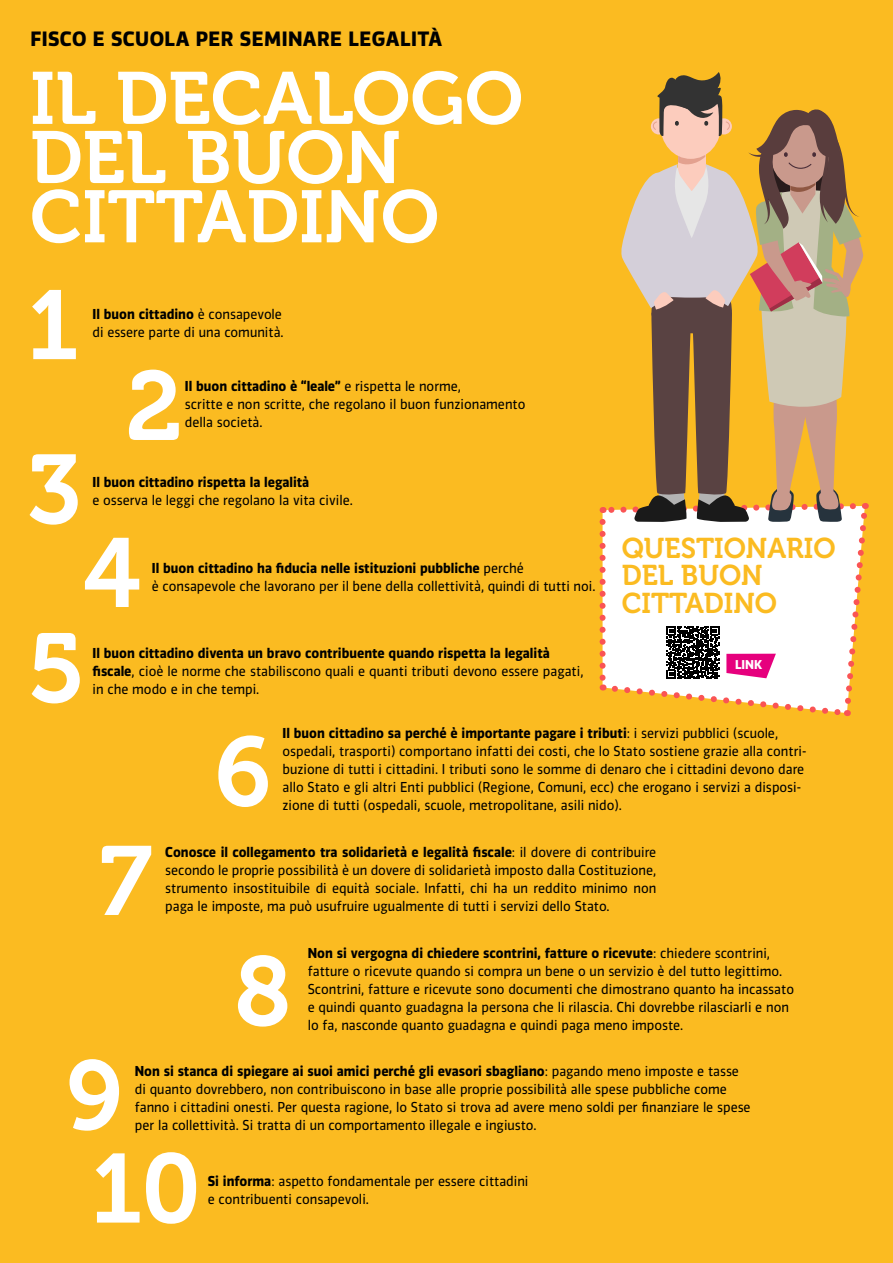
<style>
.page{position:relative;width:893px;height:1263px;background:#fbbb21}
.page>*{position:absolute;margin:0;border:0;box-sizing:border-box;transform-origin:0 0}
.t1{font:97.5px "Museo 700";color:#fff}
.t2{font:73.5px/59.2px "Museo 700";color:#fff}
.t3{font:28.5px/27.6px "Museo 700";color:#fbbb21}
.t4{font:700 19.5px "Vinkel";letter-spacing:.02em;color:#000}
.t5{font:13.5px/18px "Vinkel";color:#000;scale:.94 1}
.t6{font:700 13.5px "Vinkel";color:#000;scale:.94 1}
.t7{font:700 12px "Vinkel";color:#fff}
.s1{font-weight:700}
</style>
<div class="page">
<svg style="left:600px;top:72px;width:269px;height:644px"></svg>
<h3 class="t4" style="left:30px;top:26px;width:413px">FISCO E SCUOLA PER SEMINARE LEGALITÀ</h3>
<h2 class="t2" style="left:30px;top:70px;width:495px">IL DECALOGO<br>DEL BUON<br>CITTADINO</h2>
<h1 class="t1" style="left:27px;top:271px;width:53px">1</h1>
<p class="t5" style="left:92px;top:305px;width:205px"><span class="s1">Il buon cittadino</span> è consapevole di essere parte di una comunità.</p>
<h1 class="t1" style="left:126px;top:352px;width:58px">2</h1>
<p class="t5" style="left:185px;top:377px;width:364px"><span class="s1">Il buon cittadino è “leale”</span> e rispetta le norme,<br>scritte e non scritte, che regolano il buon funzionamento della società.</p>
<h1 class="t1" style="left:27px;top:435px;width:56px">3</h1>
<p class="t6" style="left:92px;top:473px;width:232px">Il buon cittadino rispetta la legalità</p>
<p class="t5" style="left:92px;top:491px;width:279px">e osserva le leggi che regolano la vita civile.</p>
<h1 class="t1" style="left:83px;top:519px;width:59px">4</h1>
<p class="t5" style="left:152px;top:559px;width:473px"><span class="s1">Il buon cittadino ha fiducia nelle istituzioni pubbliche</span> perché<br>è consapevole che lavorano per il bene della collettività, quindi di tutti noi.</p>
<h3 class="t3" style="left:622px;top:534px;width:215px">QUESTIONARIO<br>DEL BUON<br>CITTADINO</h3>
<h1 class="t1" style="left:27px;top:614px;width:60px">5</h1>
<p class="t5" style="left:92px;top:644px;width:524px"><span class="s1">Il buon cittadino diventa un bravo contribuente quando rispetta la legalità fiscale</span>, cioè le norme che stabiliscono quali e quanti tributi devono essere pagati, in che modo e in che tempi.</p>
<h1 class="t1" style="left:215px;top:718px;width:58px">6</h1>
<p class="t5" style="left:283px;top:725px;width:559px"><span class="s1">Il buon cittadino sa perché è importante pagare i tributi</span>: i servizi pubblici (scuole, ospedali, trasporti) comportano infatti dei costi, che lo Stato sostiene grazie alla contri&shy;buzione di tutti i cittadini. I tributi sono le somme di denaro che i cittadini devono dare allo Stato e gli altri Enti pubblici (Regione, Comuni, ecc) che erogano i servizi a disposi&shy;zione di tutti (ospedali, scuole, metropolitane, asili nido).</p>
<h1 class="t1" style="left:100px;top:827px;width:54px">7</h1>
<p class="t5" style="left:165px;top:843px;width:524px;text-align:justify"><span class="s1">Conosce il collegamento tra solidarietà e legalità fiscale</span>: il dovere di contribuire secondo le proprie possibilità è un dovere di solidarietà imposto dalla Costituzione, strumento insostituibile di equità sociale. Infatti, chi ha un reddito minimo non paga le imposte, ma può usufruire ugualmente di tutti i servizi dello Stato.</p>
<p class="t7" style="left:735px;top:656px;width:29px">LINK</p>
<h1 class="t1" style="left:234px;top:937px;width:58px">8</h1>
<p class="t5" style="left:308px;top:944px;width:519px"><span class="s1">Non si vergogna di chiedere scontrini, fatture o ricevute</span>: chiedere scontrini, fatture o ricevute quando si compra un bene o un servizio è del tutto legittimo.<br>Scontrini, fatture e ricevute sono documenti che dimostrano quanto ha incassato e quindi quanto guadagna la persona che li rilascia. Chi dovrebbe rilasciarli e non lo fa, nasconde quanto guadagna e quindi paga meno imposte.</p>
<h1 class="t1" style="left:66px;top:1041px;width:58px">9</h1>
<p class="t5" style="left:135px;top:1062px;width:657px"><span class="s1">Non si stanca di spiegare ai suoi amici perché gli evasori sbagliano</span>: pagando meno imposte e tasse di quanto dovrebbero, non contribuiscono in base alle proprie possibilità alle spese pubbliche come fanno i cittadini onesti. Per questa ragione, lo Stato si trova ad avere meno soldi per finanziare le spese per la collettività. Si tratta di un comportamento illegale e ingiusto.</p>
<h1 class="t1" style="left:91px;top:1134px;width:112px">10</h1>
<p class="t5" style="left:208px;top:1172px;width:343px"><span class="s1">Si informa</span>: aspetto fondamentale per essere cittadini e contribuenti consapevoli.</p>
</div>
